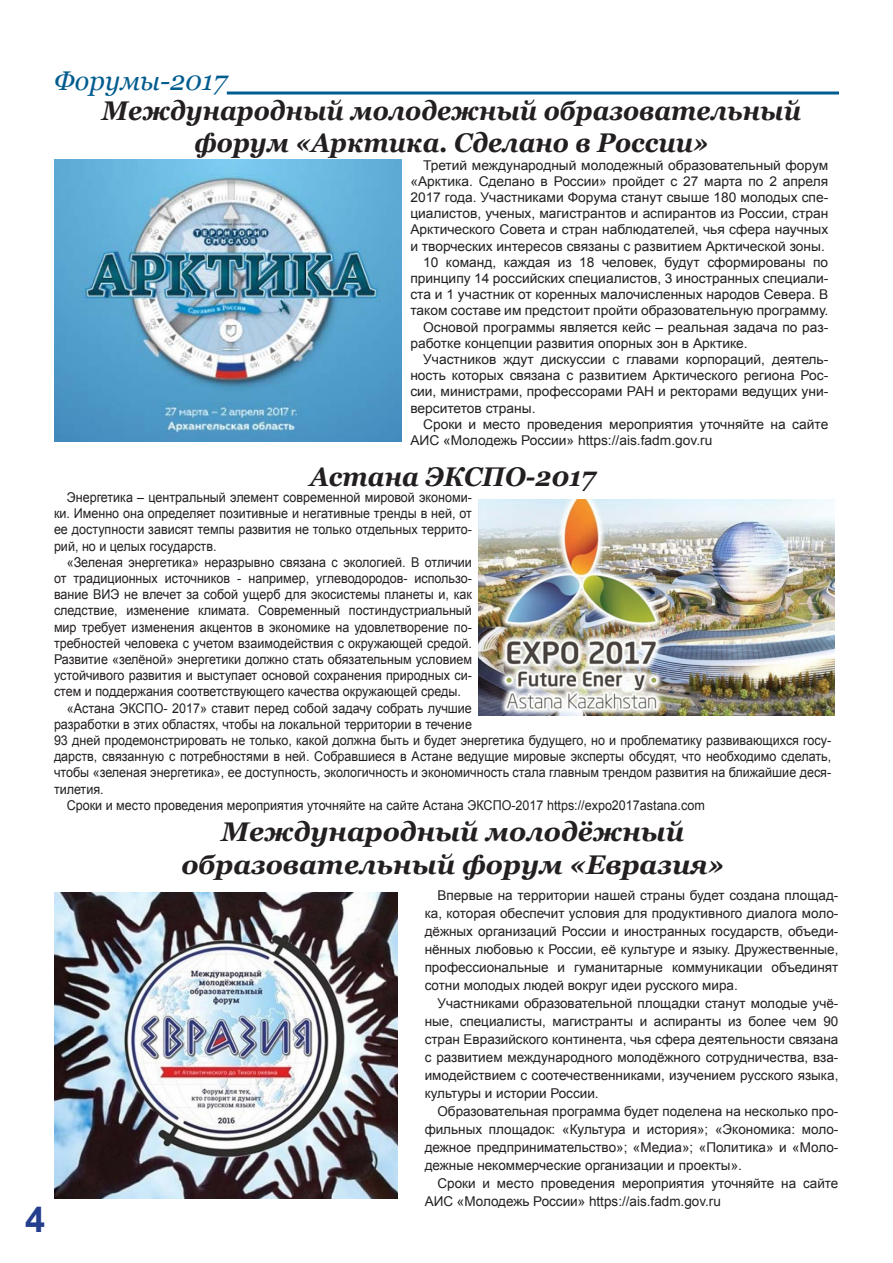
<style>
.page{position:relative;width:893px;height:1263px;background:#fff}
.page>*{position:absolute;margin:0;border:0;box-sizing:border-box;transform-origin:0 0}
.t1{font:700 36px "Arial";color:#253f8e}
.t2{font:italic 700 27px "Georgia";color:#231f20;scale:.94 1}
.t3{font:italic 700 27px "Georgia";color:#231f20}
.t4{font:italic 27px "Georgia";color:#005c8f}
.t5{font:13.5px/18px "Arial";color:#231f20;text-align:justify}
.t6{font:13.5px/16.2px "Arial";color:#231f20;text-align:justify;scale:.93 1}
</style>
<div class="page">
<hr style="left:227px;top:92px;width:612px;height:3px;background:#005c8f">
<img style="left:54px;top:160px;width:348px;height:282px">
<img style="left:479px;top:500px;width:356px;height:215px">
<img style="left:54px;top:893px;width:344px;height:305px">
<h1 class="t1" style="left:25px;top:1196px;width:22px">4</h1>
<p class="t4" style="left:54px;top:64px;width:174px">Форумы-2017</p>
<p class="t2" style="left:102px;top:93px;width:745px">Международный молодежный образовательный</p>
<p class="t2" style="left:194px;top:125px;width:549px">форум «Арктика. Сделано в России»</p>
<p class="t5" style="left:410px;top:157px;width:419px;line-height:16.2px;text-indent:13px">Третий международный молодежный образовательный форум «Арктика. Сделано в России» пройдет с 27 марта по 2 апреля 2017 года. Участниками Форума станут свыше 180 молодых спе&shy;циалистов, ученых, магистрантов и аспирантов из России, стран Арктического Совета и стран наблюдателей, чья сфера научных и творческих интересов связаны с развитием Арктической зоны.</p>
<p class="t5" style="left:410px;top:254px;width:419px;line-height:16.2px;text-indent:13px">10 команд, каждая из 18 человек, будут сформированы по принципу 14 российских специалистов, 3 иностранных специали&shy;ста и 1 участник от коренных малочисленных народов Севера. В таком составе им предстоит пройти образовательную программу.</p>
<p class="t5" style="left:410px;top:319px;width:419px;line-height:16.2px;text-indent:13px">Основой программы является кейс – реальная задача по раз&shy;работке концепции развития опорных зон в Арктике.</p>
<p class="t5" style="left:410px;top:351px;width:419px;line-height:16.2px;text-indent:13px">Участников ждут дискуссии с главами корпораций, деятель&shy;ность которых связана с развитием Арктического региона Рос&shy;сии, министрами, профессорами РАН и ректорами ведущих уни&shy;верситетов страны.</p>
<p class="t5" style="left:410px;top:416px;width:419px;line-height:16.2px;text-indent:13px">Сроки и место проведения мероприятия уточняйте на сайте<br>АИС «Молодежь России» https://ais.fadm.gov.ru</p>
<p class="t2" style="left:310px;top:459px;width:306px">Астана ЭКСПО-2017</p>
<p class="t6" style="left:54px;top:489px;width:451px;text-indent:13px">Энергетика – центральный элемент современной мировой экономи&shy;ки. Именно она определяет позитивные и негативные тренды в ней, от ее доступности зависят темпы развития не только отдельных террито&shy;рий, но и целых государств.</p>
<p class="t6" style="left:54px;top:554px;width:451px;text-indent:13px">«Зеленая энергетика» неразрывно связана с экологией. В отличии от традиционных источников - например, углеводородов- использо&shy;вание ВИЭ не влечет за собой ущерб для экосистемы планеты и, как следствие, изменение климата. Современный постиндустриальный мир требует изменения акцентов в экономике на удовлетворение по&shy;требностей человека с учетом взаимодействия с окружающей средой.<br>Развитие «зелёной» энергетики должно стать обязательным условием устойчивого развития и выступает основой сохранения природных си&shy;стем и поддержания соответствующего качества окружающей среды.</p>
<p class="t6" style="left:54px;top:700px;width:837px;text-align:left;text-indent:13px">«Астана ЭКСПО- 2017» ставит перед собой задачу собрать лучшие<br>разработки в этих областях, чтобы на локальной территории в течение<br>93 дней продемонстрировать не только, какой должна быть и будет энергетика будущего, но и проблематику развивающихся госу&shy;дарств, связанную с потребностями в ней. Собравшиеся в Астане ведущие мировые эксперты обсудят, что необходимо сделать, чтобы «зеленая энергетика», ее доступность, экологичность и экономичность стала главным трендом развития на ближайшие деся&shy;тилетия.</p>
<p class="t6" style="left:67px;top:797px;width:688px">Сроки и место проведения мероприятия уточняйте на сайте Астана ЭКСПО-2017 https://expo2017astana.com</p>
<p class="t3" style="left:221px;top:814px;width:465px">Международный молодёжный</p>
<p class="t3" style="left:181px;top:847px;width:544px">образовательный форум «Евразия»</p>
<p class="t5" style="left:425px;top:886px;width:415px;text-indent:13px">Впервые на территории нашей страны будет создана площад&shy;ка, которая обеспечит условия для продуктивного диалога моло&shy;дёжных организаций России и иностранных государств, объеди&shy;нённых любовью к России, её культуре и языку. Дружественные, профессиональные и гуманитарные коммуникации объединят сотни молодых людей вокруг идеи русского мира.</p>
<p class="t5" style="left:425px;top:994px;width:415px;text-indent:13px">Участниками образовательной площадки станут молодые учё&shy;ные, специалисты, магистранты и аспиранты из более чем 90 стран Евразийского континента, чья сфера деятельности связана с развитием международного молодёжного сотрудничества, вза&shy;имодействием с соотечественниками, изучением русского языка, культуры и истории России.</p>
<p class="t5" style="left:425px;top:1102px;width:415px;text-indent:13px">Образовательная программа будет поделена на несколько про&shy;фильных площадок: «Культура и история»; «Экономика: моло&shy;дежное предпринимательство»; «Медиа»; «Политика» и «Моло&shy;дежные некоммерческие организации и проекты».</p>
<p class="t5" style="left:425px;top:1174px;width:415px;text-indent:13px">Сроки и место проведения мероприятия уточняйте на сайте<br>АИС «Молодежь России» https://ais.fadm.gov.ru</p>
</div>
